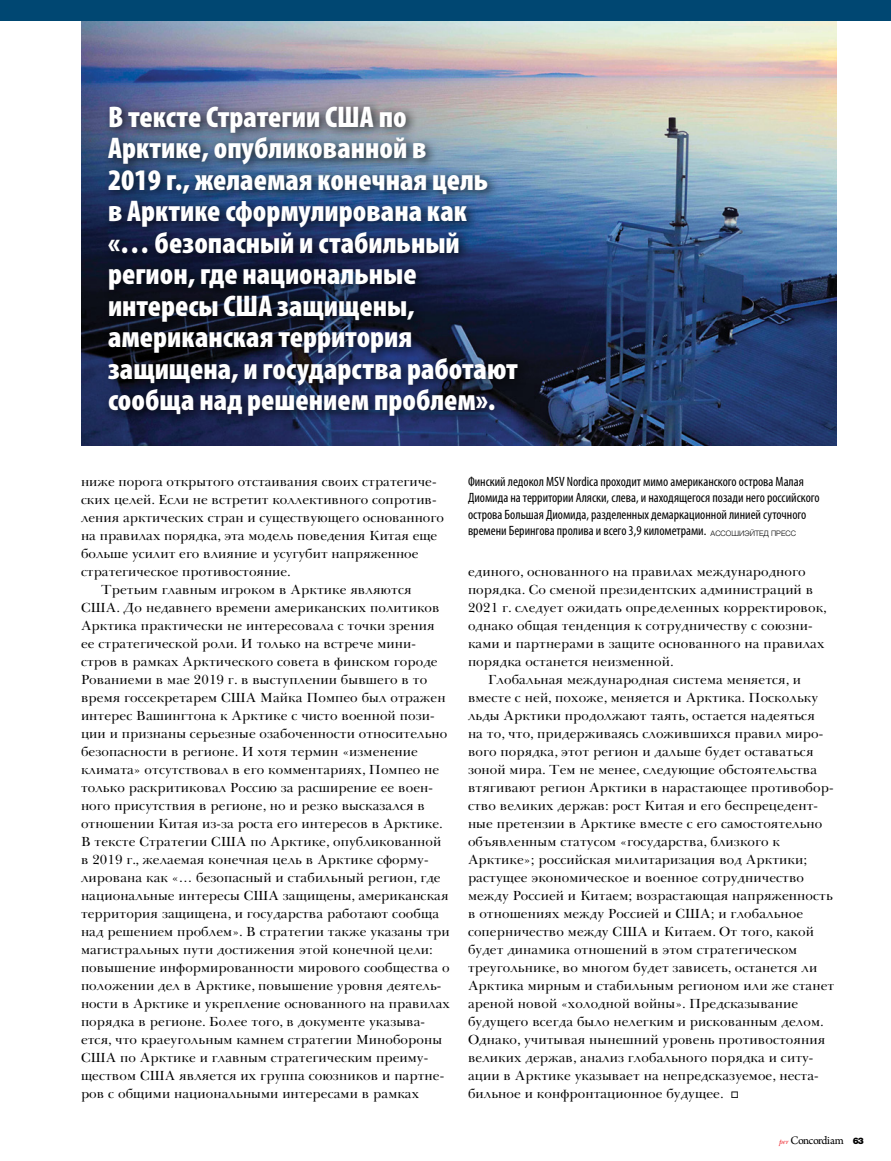
<style>
.page{position:relative;width:891px;height:1161px;background:#fff}
.page>*{position:absolute;margin:0;border:0;box-sizing:border-box;transform-origin:0 0}
.t1{font:900 condensed 30px/31.5px "Myriad Pro";color:#fff}
.t2{font:13.5px "Baskerville Cyr LT Std Upright";letter-spacing:.005em;color:#000}
.t3{font:condensed 13.5px/16.5px "Myriad Pro";color:#000}
.t4{font:12px "Arno Pro";letter-spacing:-.05em;color:#000}
.s1{font-family:"Helvetica Neue";font-weight:300;font-stretch:normal;font-size:7.5px}
.s2{font-family:"New Baskerville Std";font-style:italic;font-size:7.5px;color:#ed1d24}
.s3{font-family:"Helvetica Neue LT Std";font-weight:900;font-size:9px}
</style>
<div class="page">
<img style="left:81px;top:20px;width:756px;height:426px">
<div style="left:103px;top:100px;width:427px;height:328px;background:#000;opacity:.75"></div>
<div style="left:0;top:0;width:891px;height:20px;background:#004772"></div>
<p class="t1" style="left:108px;top:101px;width:412px">В тексте Стратегии США по<br>Арктике, опубликованной в<br>2019 г., желаемая конечная цель<br>в Арктике сформулирована как<br>«… безопасный и стабильный регион, где национальные интересы США защищены, американская территория защищена, и государства работают сообща над решением проблем».</p>
<p class="t2" style="left:81px;top:474px;width:357px">ниже порога открытого отстаивания своих стратегиче-</p>
<p class="t2" style="left:81px;top:492px;width:357px">ских целей. Если не встретит коллективного сопротив-</p>
<p class="t2" style="left:81px;top:510px;width:365px">ления арктических стран и существующего основанного</p>
<p class="t2" style="left:81px;top:528px;width:358px">на правилах порядка, эта модель поведения Китая еще</p>
<p class="t2" style="left:81px;top:546px;width:339px">больше усилит его влияние и усугубит напряженное</p>
<p class="t2" style="left:81px;top:564px;width:212px">стратегическое противостояние.</p>
<p class="t2" style="left:101px;top:582px;width:312px">Третьим главным игроком в Арктике являются</p>
<p class="t2" style="left:81px;top:600px;width:360px">США. До недавнего времени американских политиков</p>
<p class="t2" style="left:81px;top:618px;width:355px">Арктика практически не интересовала с точки зрения</p>
<p class="t2" style="left:81px;top:636px;width:336px">ее стратегической роли. И только на встрече мини-</p>
<p class="t2" style="left:81px;top:654px;width:358px">стров в рамках Арктического совета в финском городе</p>
<p class="t2" style="left:81px;top:672px;width:348px">Рованиеми в мае 2019 г. в выступлении бывшего в то</p>
<p class="t2" style="left:81px;top:690px;width:366px">время госсекретарем США Майка Помпео был отражен</p>
<p class="t2" style="left:81px;top:708px;width:355px">интерес Вашингтона к Арктике с чисто военной пози-</p>
<p class="t2" style="left:81px;top:726px;width:368px">ции и признаны серьезные озабоченности относительно</p>
<p class="t2" style="left:81px;top:744px;width:339px">безопасности в регионе. И хотя термин «изменение</p>
<p class="t2" style="left:81px;top:762px;width:360px">климата» отсутствовал в его комментариях, Помпео не</p>
<p class="t2" style="left:81px;top:780px;width:354px">только раскритиковал Россию за расширение ее воен-</p>
<p class="t2" style="left:81px;top:798px;width:345px">ного присутствия в регионе, но и резко высказался в</p>
<p class="t2" style="left:81px;top:816px;width:363px">отношении Китая из-за роста его интересов в Арктике.</p>
<p class="t2" style="left:81px;top:834px;width:362px">В тексте Стратегии США по Арктике, опубликованной</p>
<p class="t2" style="left:81px;top:852px;width:349px">в 2019 г., желаемая конечная цель в Арктике сформу-</p>
<p class="t2" style="left:81px;top:870px;width:361px">лирована как «… безопасный и стабильный регион, где</p>
<p class="t2" style="left:81px;top:888px;width:369px">национальные интересы США защищены, американская</p>
<p class="t2" style="left:81px;top:906px;width:360px">территория защищена, и государства работают сообща</p>
<p class="t2" style="left:81px;top:924px;width:370px">над решением проблем». В стратегии также указаны три</p>
<p class="t2" style="left:81px;top:942px;width:354px">магистральных пути достижения этой конечной цели:</p>
<p class="t2" style="left:81px;top:960px;width:370px">повышение информированности мирового сообщества о</p>
<p class="t2" style="left:81px;top:978px;width:362px">положении дел в Арктике, повышение уровня деятель-</p>
<p class="t2" style="left:81px;top:996px;width:370px">ности в Арктике и укрепление основанного на правилах</p>
<p class="t2" style="left:81px;top:1014px;width:346px">порядка в регионе. Более того, в документе указыва-</p>
<p class="t2" style="left:81px;top:1032px;width:363px">ется, что краеугольным камнем стратегии Минобороны</p>
<p class="t2" style="left:81px;top:1050px;width:349px">США по Арктике и главным стратегическим преиму-</p>
<p class="t2" style="left:81px;top:1068px;width:365px">ществом США является их группа союзников и партне-</p>
<p class="t2" style="left:81px;top:1086px;width:340px">ров с общими национальными интересами в рамках</p>
<p class="t3" style="left:468px;top:473px;width:353px">Финский ледокол MSV Nordica проходит мимо американского острова Малая Диомида на территории Аляски, слева, и находящегося позади него российского острова Большая Диомида, разделенных демаркационной линией суточного времени Берингова пролива и всего 3,9 километрами. <span class="s1">АCCOШИЭЙTEД ПPECC</span></p>
<p class="t2" style="left:468px;top:564px;width:339px">единого, основанного на правилах международного</p>
<p class="t2" style="left:468px;top:582px;width:347px">порядка. Со сменой президентских администраций в</p>
<p class="t2" style="left:468px;top:600px;width:361px">2021 г. следует ожидать определенных корректировок,</p>
<p class="t2" style="left:468px;top:618px;width:346px">однако общая тенденция к сотрудничеству с союзни-</p>
<p class="t2" style="left:468px;top:636px;width:358px">ками и партнерами в защите основанного на правилах</p>
<p class="t2" style="left:468px;top:654px;width:207px">порядка останется неизменной.</p>
<p class="t2" style="left:488px;top:672px;width:314px">Глобальная международная система меняется, и</p>
<p class="t2" style="left:468px;top:690px;width:352px">вместе с ней, похоже, меняется и Арктика. Поскольку</p>
<p class="t2" style="left:468px;top:708px;width:348px">льды Арктики продолжают таять, остается надеяться</p>
<p class="t2" style="left:468px;top:726px;width:357px">на то, что, придерживаясь сложившихся правил миро-</p>
<p class="t2" style="left:468px;top:744px;width:347px">вого порядка, этот регион и дальше будет оставаться</p>
<p class="t2" style="left:468px;top:762px;width:351px">зоной мира. Тем не менее, следующие обстоятельства</p>
<p class="t2" style="left:468px;top:780px;width:367px">втягивают регион Арктики в нарастающее противобор-</p>
<p class="t2" style="left:468px;top:798px;width:352px">ство великих держав: рост Китая и его беспрецедент-</p>
<p class="t2" style="left:468px;top:816px;width:356px">ные претензии в Арктике вместе с его самостоятельно</p>
<p class="t2" style="left:468px;top:834px;width:314px">объявленным статусом «государства, близкого к</p>
<p class="t2" style="left:468px;top:852px;width:341px">Арктике»; российская милитаризация вод Арктики;</p>
<p class="t2" style="left:468px;top:870px;width:338px">растущее экономическое и военное сотрудничество</p>
<p class="t2" style="left:468px;top:888px;width:366px">между Россией и Китаем; возрастающая напряженность</p>
<p class="t2" style="left:468px;top:906px;width:337px">в отношениях между Россией и США; и глобальное</p>
<p class="t2" style="left:468px;top:924px;width:348px">соперничество между США и Китаем. От того, какой</p>
<p class="t2" style="left:468px;top:942px;width:331px">будет динамика отношений в этом стратегическом</p>
<p class="t2" style="left:468px;top:960px;width:351px">треугольнике, во многом будет зависеть, останется ли</p>
<p class="t2" style="left:468px;top:978px;width:368px">Арктика мирным и стабильным регионом или же станет</p>
<p class="t2" style="left:468px;top:996px;width:332px">ареной новой «холодной войны». Предсказывание</p>
<p class="t2" style="left:468px;top:1014px;width:357px">будущего всегда было нелегким и рискованным делом.</p>
<p class="t2" style="left:468px;top:1032px;width:359px">Однако, учитывая нынешний уровень противостояния</p>
<p class="t2" style="left:468px;top:1050px;width:347px">великих держав, анализ глобального порядка и ситу-</p>
<p class="t2" style="left:468px;top:1068px;width:352px">ации в Арктике указывает на непредсказуемое, неста-</p>
<p class="t2" style="left:468px;top:1086px;width:272px">бильное и конфронтационное будущее. □</p>
<p class="t4" style="left:779px;top:1134px;width:87px"><span class="s2">per</span> Concordiam <span class="s3">63</span></p>
</div>
